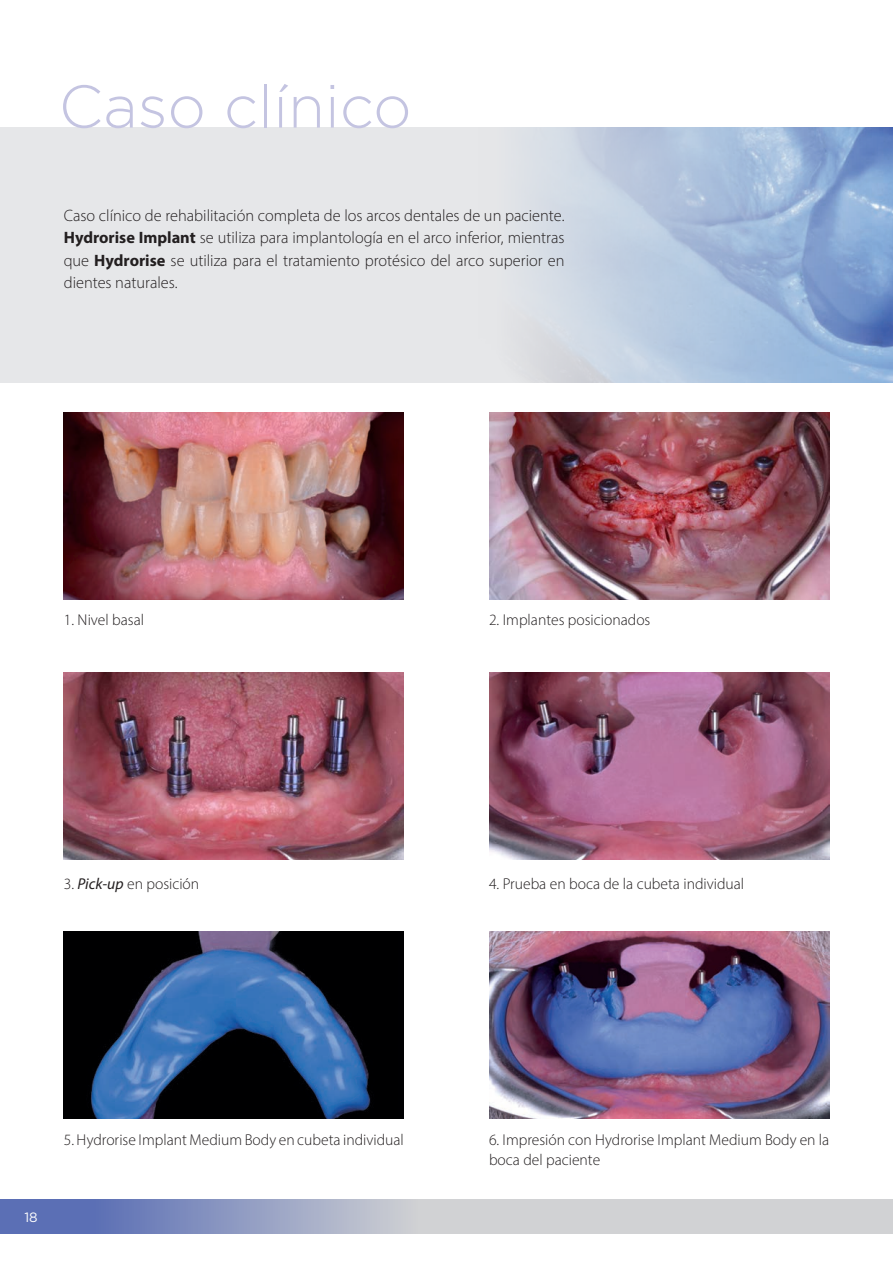
<style>
.page{position:relative;width:893px;height:1263px;background:#fff}
.page>*{position:absolute;margin:0;border:0;box-sizing:border-box;transform-origin:0 0}
.page_title{font:300 60px "Gotham";color:#c4c4e1}
.text{font:300 16.5px/22.5px "Myriad Pro";color:#231f20;text-align:justify}
.text-2{font:300 15.75px/20.2px "Myriad Pro";color:#231f20}
.t1{font:13.5px "Gotham";color:#fff}
.s1{font-weight:700}
.s2{font-weight:400;font-style:italic}
</style>
<div class="page">
<svg style="left:64px;top:1199px;width:829px;height:34px;background:#b5bacc"></svg>
<div style="left:0;top:128px;width:893px;height:255px;background:#e6e7e9"></div>
<img style="left:527px;top:128px;width:366px;height:255px">
<img style="left:64px;top:412px;width:340px;height:188px">
<img style="left:489px;top:412px;width:340px;height:188px">
<img style="left:64px;top:931px;width:340px;height:187px">
<img style="left:64px;top:673px;width:340px;height:187px">
<img style="left:489px;top:673px;width:340px;height:187px">
<img style="left:489px;top:931px;width:340px;height:187px">
<div style="left:0;top:1199px;width:62px;height:34px;background:#5b6fb5"></div>
<p class="page_title" style="left:59px;top:68px;width:354px">Caso clínico</p>
<p class="text" style="left:64px;top:204px;width:502px">Caso clínico de rehabilitación completa de los arcos dentales de un paciente.<br><span class="s1">Hydrorise Implant</span> se utiliza para implantología en el arco inferior, mientras que <span class="s1">Hydrorise</span> se utiliza para el tratamiento protésico del arco superior en dientes naturales.</p>
<p class="text-2" style="left:64px;top:610px;width:82px">1. Nivel basal</p>
<p class="text-2" style="left:489px;top:610px;width:163px">2. Implantes posicionados</p>
<p class="text-2" style="left:64px;top:873px;width:137px">3. <span class="s2">Pick-up</span> en posición</p>
<p class="text-2" style="left:489px;top:873px;width:257px">4. Prueba en boca de la cubeta individual</p>
<p class="t1" style="left:24px;top:1208px;width:15px">18</p>
<p class="text-2" style="left:64px;top:1129px;width:342px">5. Hydrorise Implant Medium Body en cubeta individual</p>
<p class="text-2" style="left:489px;top:1129px;width:342px">6. Impresión con Hydrorise Implant Medium Body en la boca del paciente</p>
</div>
